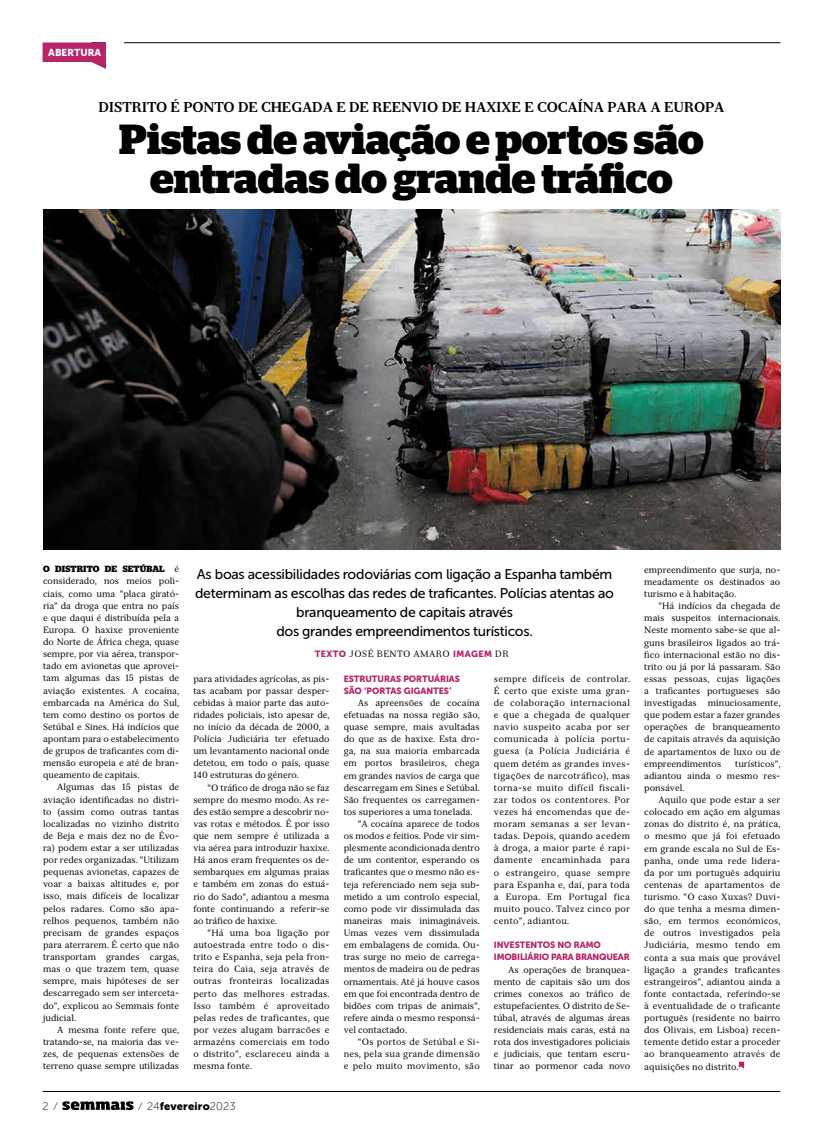
<style>
.page{position:relative;width:823px;height:1134px;background:#fff}
.page>*{position:absolute;margin:0;border:0;box-sizing:border-box;transform-origin:0 0}
.t1{font:700 42px/39px "Stag";letter-spacing:-.005em;color:#000;text-align:center}
.t2{font:14px/19px "Museo Sans Cyrl 500";letter-spacing:-.02em;color:#000;text-align:center}
.t3{font:700 14px "Serif 12 Beta";letter-spacing:-.005em;color:#000}
.t4{font:11px "Museo Sans Cyrl 900";letter-spacing:.015em;color:#000}
.t5{font:11px "Museo Sans Cyrl 100";color:#000}
.t6{font:10px "Museo Sans Cyrl 900";letter-spacing:.01em;color:#fff}
.t7{font:9px/12.1px "Serif 12 Beta";letter-spacing:-.005em;color:#000;text-align:justify}
.t8{font:9px/12.1px "Museo Sans Cyrl 900";letter-spacing:-.005em;color:#b72467}
.t9{font:9px "Serif 12 Beta";letter-spacing:.03em;color:#000}
.t10{font:9px "Serif 12 Beta";letter-spacing:.05em;color:#000}
.t11{font:700 9px "Stag";letter-spacing:.015em;color:#000}
.s1{font-family:"Serif 12 Beta";font-weight:400}
.s2{font-family:"Museo Sans Cyrl 900";color:#b72467}
.s3{font-family:"Museo Sans Cyrl 100"}
</style>
<div class="page">
<svg style="left:62px;top:1101px;width:71px;height:9px"></svg>
<hr style="left:43px;top:1091px;width:737px;height:1px;background:#000">
<svg style="left:738px;top:1062px;width:5px;height:6px"></svg>
<hr style="left:91px;top:43px;width:689px;height:1px;background:#000">
<svg style="left:43px;top:43px;width:64px;height:26px"></svg>
<div style="left:107px;top:42px;width:17px;height:27px;background:#fff"></div>
<img style="left:43px;top:209px;width:737px;height:341px">
<p class="t6" style="left:48px;top:47px;width:54px">ABERTURA</p>
<h2 class="t3" style="left:98px;top:99px;width:627px">DISTRITO É PONTO DE CHEGADA E DE REENVIO DE HAXIXE E COCAÍNA PARA A EUROPA</h2>
<h1 class="t1" style="left:119px;top:120px;width:585px">Pistas de aviação e portos são entradas do grande tráfico</h1>
<p class="t11" style="left:43px;top:564px;width:137px">O DISTRITO DE SETÚBAL <span class="s1">é</span></p>
<p class="t7" style="left:43px;top:575px;width:137px">considerado, nos meios poli&shy;ciais, como uma “placa girató&shy;ria” da droga que entra no país e que daqui é distribuída pela a Europa. O haxixe proveniente do Norte de África chega, quase sempre, por via aérea, transpor&shy;tado em avionetas que aprovei&shy;tam algumas das 15 pistas de aviação existentes. A cocaína, embarcada na América do Sul, tem como destino os portos de Setúbal e Sines. Há indícios que apontam para o estabelecimento de grupos de traficantes com di&shy;mensão europeia e até de bran&shy;queamento de capitais.</p>
<p class="t7" style="left:43px;top:781px;width:137px;text-indent:14px">Algumas das 15 pistas de aviação identificadas no distri&shy;to (assim como outras tantas localizadas no vizinho distrito de Beja e mais dez no de Évo&shy;ra) podem estar a ser utilizadas por redes organizadas. “Utilizam pequenas avionetas, capazes de voar a baixas altitudes e, por isso, mais difíceis de localizar pelos radares. Como são apa&shy;relhos pequenos, também não precisam de grandes espaços para aterrarem. É certo que não transportam grandes cargas, mas o que trazem tem, quase sempre, mais hipóteses de ser descarregado sem ser interceta&shy;do”, explicou ao Semmais fonte judicial.</p>
<p class="t7" style="left:43px;top:1023px;width:137px;text-indent:14px">A mesma fonte refere que, tratando-se, na maioria das ve&shy;zes, de pequenas extensões de terreno quase sempre utilizadas</p>
<h2 class="t2" style="left:195px;top:565px;width:420px">As boas acessibilidades rodoviárias com ligação a Espanha também determinam as escolhas das redes de traficantes. Polícias atentas ao branqueamento de capitais através<br>dos grandes empreendimentos turísticos.</h2>
<p class="t10" style="left:314px;top:648px;width:195px"><span class="s2">TEXTO</span> JOSÉ BENTO AMARO <span class="s2">IMAGEM</span> DR</p>
<p class="t7" style="left:193px;top:672px;width:137px">para atividades agrícolas, as pis&shy;tas acabam por passar desper&shy;cebidas à maior parte das auto&shy;ridades policiais, isto apesar de, no início da década de 2000, a Polícia Judiciária ter efetuado um levantamento nacional onde detetou, em todo o país, quase 140 estruturas do género.</p>
<p class="t7" style="left:193px;top:781px;width:137px;text-indent:14px">“O tráfico de droga não se faz sempre do mesmo modo. As re&shy;des estão sempre a descobrir no&shy;vas rotas e métodos. É por isso que nem sempre é utilizada a via aérea para introduzir haxixe.<br>Há anos eram frequentes os de&shy;sembarques em algumas praias e também em zonas do estuá&shy;rio do Sado”, adiantou a mesma fonte continuando a referir-se ao tráfico de haxixe.</p>
<p class="t7" style="left:193px;top:927px;width:137px;text-indent:14px">“Há uma boa ligação por autoestrada entre todo o dis&shy;trito e Espanha, seja pela fron&shy;teira do Caia, seja através de outras fronteiras localizadas perto das melhores estradas.<br>Isso também é aproveitado pelas redes de traficantes, que por vezes alugam barracões e armazéns comerciais em todo o distrito”, esclareceu ainda a mesma fonte.</p>
<p class="t8" style="left:343px;top:672px;width:118px">ESTRUTURAS PORTUÁRIAS<br>SÃO ‘PORTAS GIGANTES’</p>
<p class="t7" style="left:357px;top:697px;width:123px">As apreensões de cocaína</p>
<p class="t7" style="left:343px;top:709px;width:137px">efetuadas na nossa região são,</p>
<p class="t7" style="left:343px;top:721px;width:137px">quase sempre, mais avultadas</p>
<p class="t7" style="left:343px;top:733px;width:137px">do que as de haxixe. Esta dro-</p>
<p class="t7" style="left:343px;top:745px;width:137px">ga, na sua maioria embarcada</p>
<p class="t7" style="left:343px;top:757px;width:137px">em portos brasileiros, chega</p>
<p class="t7" style="left:343px;top:769px;width:137px">em grandes navios de carga que</p>
<p class="t7" style="left:343px;top:781px;width:137px">descarregam em Sines e Setúbal.</p>
<p class="t7" style="left:343px;top:794px;width:137px">São frequentes os carregamen-</p>
<p class="t7" style="left:343px;top:806px;width:130px">tos superiores a uma tonelada.</p>
<p class="t7" style="left:357px;top:818px;width:123px">“A cocaína aparece de todos</p>
<p class="t7" style="left:343px;top:830px;width:137px">os modos e feitios. Pode vir sim-</p>
<p class="t7" style="left:343px;top:842px;width:137px">plesmente acondicionada dentro</p>
<p class="t7" style="left:343px;top:854px;width:137px">de um contentor, esperando os</p>
<p class="t7" style="left:343px;top:866px;width:137px">traficantes que o mesmo não es-</p>
<p class="t7" style="left:343px;top:878px;width:137px">teja referenciado nem seja sub-</p>
<p class="t7" style="left:343px;top:890px;width:137px">metido a um controlo especial,</p>
<p class="t7" style="left:343px;top:903px;width:137px">como pode vir dissimulada das</p>
<p class="t7" style="left:343px;top:915px;width:137px">maneiras mais inimagináveis.</p>
<p class="t7" style="left:343px;top:927px;width:137px">Umas vezes vem dissimulada</p>
<p class="t7" style="left:343px;top:939px;width:137px">em embalagens de comida. Ou-</p>
<p class="t7" style="left:343px;top:951px;width:137px">tras surge no meio de carrega-</p>
<p class="t7" style="left:343px;top:963px;width:137px">mentos de madeira ou de pedras</p>
<p class="t7" style="left:343px;top:975px;width:137px">ornamentais. Até já houve casos</p>
<p class="t7" style="left:343px;top:987px;width:137px">em que foi encontrada dentro de</p>
<p class="t7" style="left:343px;top:999px;width:137px">bidões com tripas de animais”,</p>
<p class="t7" style="left:343px;top:1012px;width:137px">refere ainda o mesmo responsá-</p>
<p class="t7" style="left:343px;top:1024px;width:65px">vel contactado.</p>
<p class="t9" style="left:357px;top:1036px;width:123px">“Os portos de Setúbal e Si-</p>
<p class="t9" style="left:343px;top:1048px;width:137px">nes, pela sua grande dimensão</p>
<p class="t9" style="left:343px;top:1061px;width:137px">e pelo muito movimento, são</p>
<p class="t7" style="left:493px;top:673px;width:137px">sempre difíceis de controlar.<br>É certo que existe uma gran&shy;de colaboração internacional e que a chegada de qualquer navio suspeito acaba por ser comunicada à polícia portu&shy;guesa (a Polícia Judiciária é quem detém as grandes inves&shy;tigações de narcotráfico), mas torna-se muito difícil fiscali&shy;zar todos os contentores. Por vezes há encomendas que de&shy;moram semanas a ser levan&shy;tadas. Depois, quando acedem à droga, a maior parte é rapi&shy;damente encaminhada para o estrangeiro, quase sempre para Espanha e, daí, para toda a Europa. Em Portugal fica muito pouco. Talvez cinco por cento”, adiantou.</p>
<p class="t8" style="left:493px;top:939px;width:137px">INVESTENTOS NO RAMO<br>IMOBILIÁRIO PARA BRANQUEAR</p>
<p class="t7" style="left:493px;top:963px;width:137px;text-indent:14px">As operações de branquea&shy;mento de capitais são um dos crimes conexos ao tráfico de estupefacientes. O distrito de Se&shy;túbal, através de algumas áreas residenciais mais caras, está na rota dos investigadores policiais e judiciais, que tentam escru&shy;tinar ao pormenor cada novo</p>
<p class="t5" style="left:43px;top:1100px;width:15px">2 ⁄</p>
<p class="t4" style="left:139px;top:1100px;width:97px"><span class="s3">⁄ 24</span>fevereiro<span class="s3">2023</span></p>
<p class="t7" style="left:644px;top:564px;width:137px">empreendimento que surja, no&shy;meadamente os destinados ao turismo e à habitação.</p>
<p class="t7" style="left:644px;top:600px;width:137px;text-indent:14px">“Há indícios da chegada de mais suspeitos internacionais.<br>Neste momento sabe-se que al&shy;guns brasileiros ligados ao trá&shy;fico internacional estão no dis&shy;trito ou já por lá passaram. São essas pessoas, cujas ligações a traficantes portugueses são investigadas minuciosamente, que podem estar a fazer grandes operações de branqueamento de capitais através da aquisição de apartamentos de luxo ou de empreendimentos</p>
<p class="t7" style="left:644px;top:757px;width:137px;text-indent:91px">turísticos”, adiantou ainda o mesmo res&shy;ponsável.</p>
<p class="t7" style="left:644px;top:794px;width:137px;text-indent:14px">Aquilo que pode estar a ser colocado em ação em algumas zonas do distrito é, na prática, o mesmo que já foi efetuado em grande escala no Sul de Es&shy;panha, onde uma rede lidera&shy;da por um português adquiriu centenas de apartamentos de turismo. “O caso Xuxas? Duvi&shy;do que tenha a mesma dimen&shy;são, em termos económicos, de outros investigados pela Judiciária, mesmo tendo em conta a sua mais que provável ligação a grandes traficantes estrangeiros”, adiantou ainda a fonte contactada, referindo-se à eventualidade de o traficante português (residente no bairro dos Olivais, em Lisboa) recen&shy;temente detido estar a proceder ao branqueamento através de aquisições no distrito.</p>
</div>
